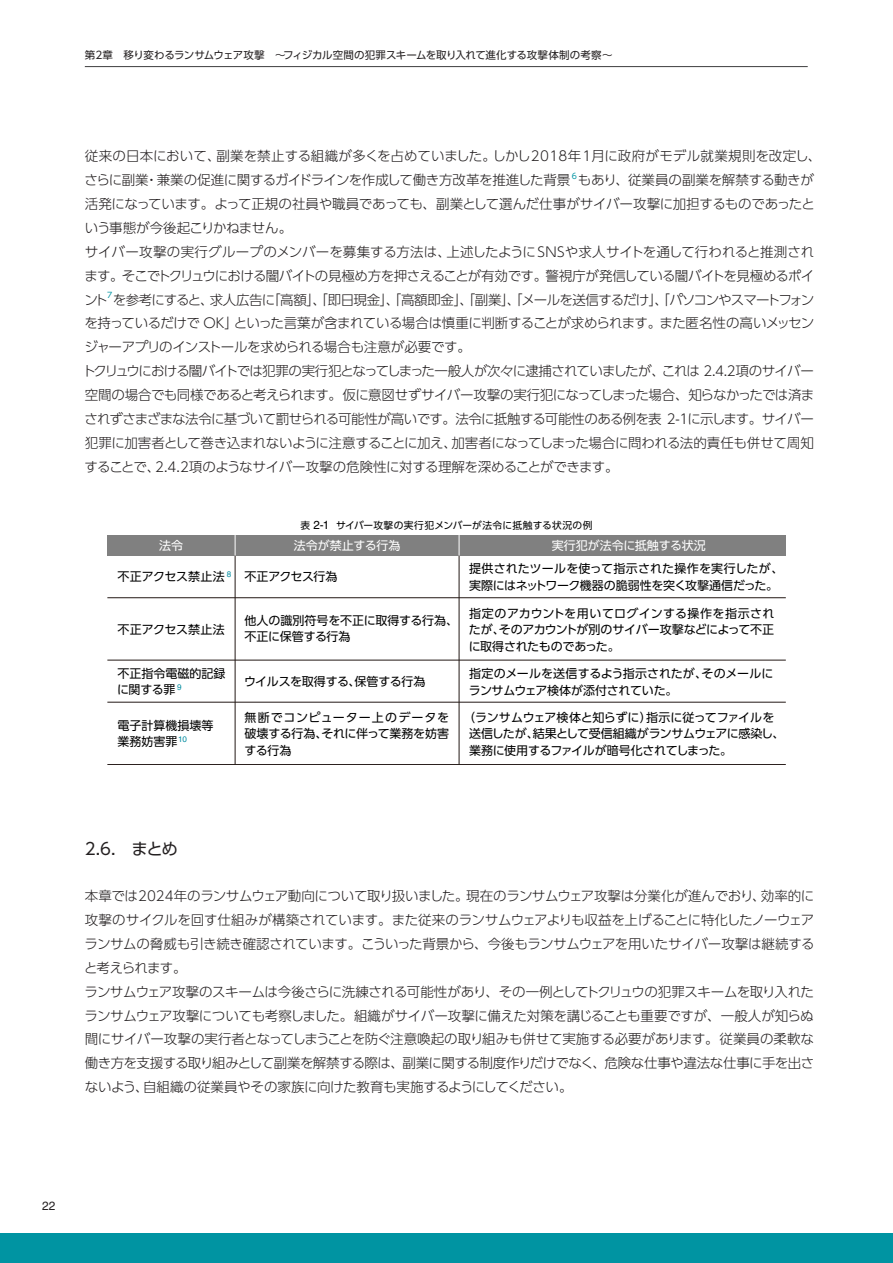
<style>
.page{position:relative;width:893px;height:1263px;background:#fff}
.page>*{position:absolute;margin:0;border:0;box-sizing:border-box;transform-origin:0 0}
.t1{font:16.5px "UD Shin Go Pro";color:#231f20}
.t2{font:300 13.5px/23.9px "UD Shin Go Pro";letter-spacing:-.035em;color:#231f20}
.t3{font:300 13.5px/23.9px "UD Shin Go Pro";letter-spacing:-.005em;color:#231f20}
.t4{font:12px/16.5px "UD Shin Go Pro";letter-spacing:-.01em;color:#000}
.t5{font:12px/16.5px "UD Shin Go Pro";letter-spacing:-.03em;color:#000}
.t6{font:12px "UD Shin Go Pro";color:#fff}
.t7{font:12px "Helvetica LT Pro";color:#231f20}
.t8{font:10.5px "UD Shin Go Pro";letter-spacing:-.015em;color:#231f20}
.t9{font:9.75px "UD Shin Go Pro";letter-spacing:.025em;color:#000}
.t10{font:7.8px "UD Shin Go Pro";color:#0094a2}
.s1{font-family:"Helvetica LT Pro";font-size:11.7px}
</style>
<div class="page">
<hr style="left:85px;top:66px;width:723px;height:1px;background:#3e3e3f">
<div style="left:0;top:1233px;width:893px;height:30px;background:#0094a2"></div>
<div style="left:107px;top:535px;width:679px;height:21px;background:#808080"></div>
<hr style="left:107px;top:764px;width:679px;height:1px;background:#231815">
<hr style="left:107px;top:702px;width:679px;height:1px;background:#231815">
<hr style="left:107px;top:660px;width:679px;height:1px;background:#231815">
<hr style="left:107px;top:597px;width:679px;height:1px;background:#231815">
<hr style="left:459px;top:556px;width:1px;height:208px;background:#231815">
<svg style="left:459px;top:535px;width:1px;height:21px"></svg>
<hr style="left:235px;top:556px;width:1px;height:208px;background:#231815">
<svg style="left:235px;top:535px;width:1px;height:21px"></svg>
<p class="t8" style="left:85px;top:47px;width:529px">第2章　移り変わるランサムウェア攻撃　～フィジカル空間の犯罪スキームを取り入れて進化する攻撃体制の考察～</p>
<p class="t3" style="left:85px;top:144px;width:738px">従来の日本において、副業を禁止する組織が多くを占めていました。しかし2018年1月に政府がモデル就業規則を改定し、さらに副業・兼業の促進に関するガイドラインを作成して働き方改革を推進した背景</p>
<p class="t10" style="left:572px;top:169px;width:7px">6</p>
<p class="t2" style="left:84px;top:168px;width:732px;text-indent:493px">もあり、従業員の副業を解禁する動きが活発になっています。よって正規の社員や職員であっても、副業として選んだ仕事がサイバー攻撃に加担するものであったという事態が今後起こりかねません。<br>サイバー攻撃の実行グループのメンバーを募集する方法は、上述したようにSNSや求人サイトを通して行われると推測されます。そこでトクリュウにおける闇バイトの見極め方を押さえることが有効です。警視庁が発信している闇バイトを見極めるポイントを参考にすると、求人広告に「高額」、「即日現金」、「高額即金」、「副業」、「メールを送信するだけ」、「パソコンやスマートフォン</p>
<p class="t10" style="left:107px;top:289px;width:7px">7</p>
<p class="t2" style="left:82px;top:311px;width:733px">を持っているだけで OK」といった言葉が含まれている場合は慎重に判断することが求められます。また匿名性の高いメッセンジャーアプリのインストールを求められる場合も注意が必要です。<br>トクリュウにおける闇バイトでは犯罪の実行犯となってしまった一般人が次々に逮捕されていましたが、これは 2.4.2項のサイバー空間の場合でも同様であると考えられます。仮に意図せずサイバー攻撃の実行犯になってしまった場合、知らなかったでは済まされずさまざまな法令に基づいて罰せられる可能性が高いです。法令に抵触する可能性のある例を表 2-1に示します。サイバー犯罪に加害者として巻き込まれないように注意することに加え、加害者になってしまった場合に問われる法的責任も併せて周知することで、2.4.2項のようなサイバー攻撃の危険性に対する理解を深めることができます。</p>
<p class="t9" style="left:300px;top:517px;width:294px">表 <span class="s1">2-1</span> サイバー攻撃の実行犯メンバーが法令に抵触する状況の例</p>
<p class="t6" style="left:159px;top:536px;width:25px">法令</p>
<p class="t6" style="left:294px;top:536px;width:108px">法令が禁止する行為</p>
<p class="t6" style="left:552px;top:536px;width:155px">実行犯が法令に抵触する状況</p>
<p class="t4" style="left:469px;top:560px;width:316px">提供されたツールを使って指示された操作を実行したが、実際にはネットワーク機器の脆弱性を突く攻撃通信だった。</p>
<p class="t5" style="left:245px;top:568px;width:95px">不正アクセス行為</p>
<p class="t4" style="left:245px;top:611px;width:215px">他人の識別符号を不正に取得する行為、不正に保管する行為</p>
<p class="t4" style="left:117px;top:568px;width:116px">不正アクセス禁止法 <sup>8</sup></p>
<p class="t4" style="left:469px;top:604px;width:307px;text-align:justify">指定のアカウントを用いてログインする操作を指示されたが、そのアカウントが別のサイバー攻撃などによって不正に取得されたものであった。</p>
<p class="t4" style="left:117px;top:621px;width:109px">不正アクセス禁止法</p>
<p class="t4" style="left:117px;top:665px;width:110px">不正指令電磁的記録に関する罪 <sup>9</sup></p>
<p class="t4" style="left:117px;top:716px;width:97px">電子計算機損壊等業務妨害罪<sup>10</sup></p>
<p class="t4" style="left:244px;top:672px;width:183px">ウイルスを取得する、保管する行為</p>
<p class="t4" style="left:244px;top:708px;width:206px;text-align:justify">無断でコンピューター上のデータを破壊する行為、それに伴って業務を妨害する行為</p>
<p class="t4" style="left:469px;top:665px;width:306px">指定のメールを送信するよう指示されたが、そのメールにランサムウェア検体が添付されていた。</p>
<p class="t5" style="left:469px;top:709px;width:317px;text-indent:-6px">（ランサムウェア検体と知らずに）指示に従ってファイルを送信したが、結果として受信組織がランサムウェアに感染し、業務に使用するファイルが暗号化されてしまった。</p>
<p class="t1" style="left:85px;top:835px;width:95px">2.6.　まとめ</p>
<p class="t2" style="left:84px;top:884px;width:732px">本章では2024年のランサムウェア動向について取り扱いました。現在のランサムウェア攻撃は分業化が進んでおり、効率的に攻撃のサイクルを回す仕組みが構築されています。また従来のランサムウェアよりも収益を上げることに特化したノーウェアランサムの脅威も引き続き確認されています。こういった背景から、今後もランサムウェアを用いたサイバー攻撃は継続すると考えられます。<br>ランサムウェア攻撃のスキームは今後さらに洗練される可能性があり、その一例としてトクリュウの犯罪スキームを取り入れたランサムウェア攻撃についても考察しました。組織がサイバー攻撃に備えた対策を講じることも重要ですが、一般人が知らぬ間にサイバー攻撃の実行者となってしまうことを防ぐ注意喚起の取り組みも併せて実施する必要があります。従業員の柔軟な働き方を支援する取り組みとして副業を解禁する際は、副業に関する制度作りだけでなく、危険な仕事や違法な仕事に手を出さないよう、自組織の従業員やその家族に向けた教育も実施するようにしてください。</p>
<p class="t7" style="left:42px;top:1199px;width:15px">22</p>
</div>
